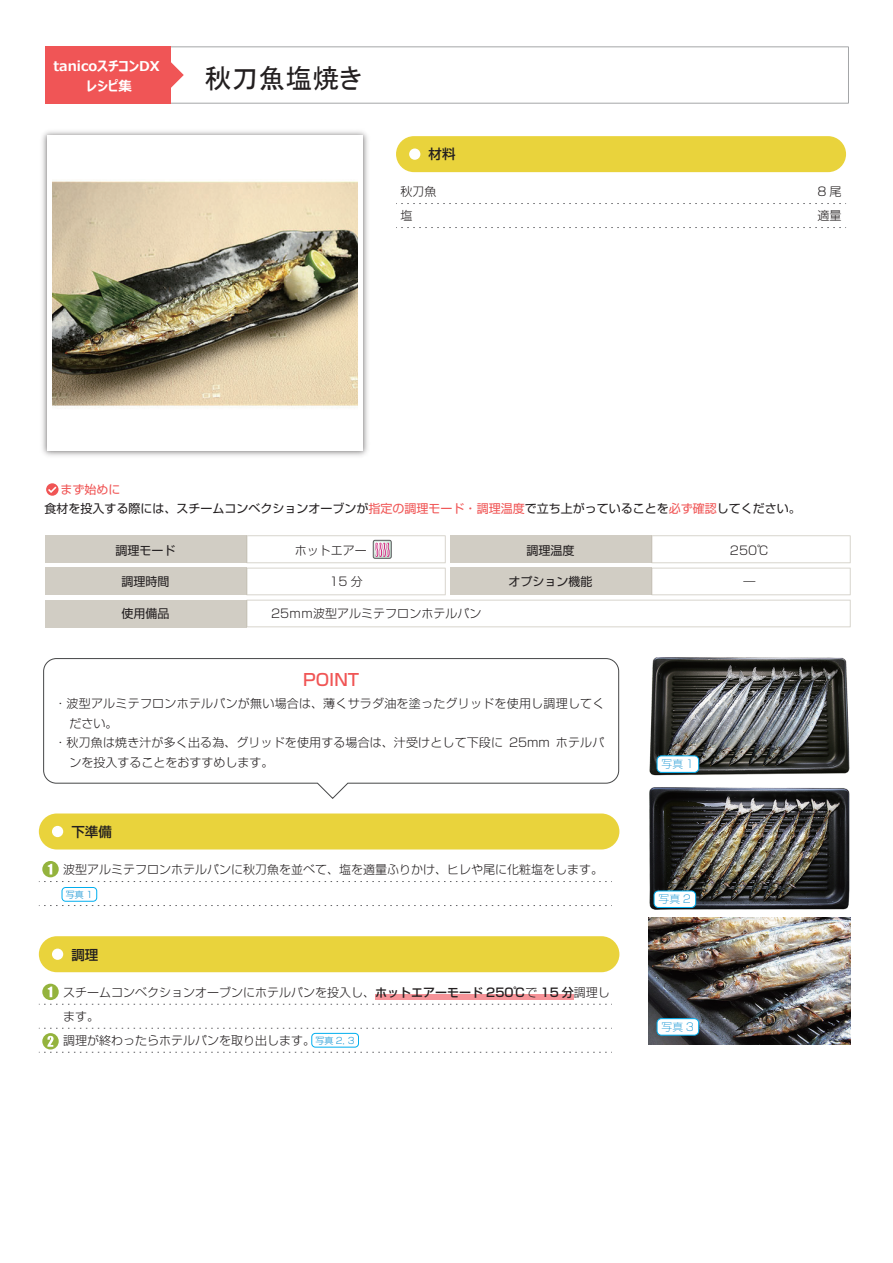
<style>
.page{position:relative;width:893px;height:1263px;background:#fff}
.page>*{position:absolute;margin:0;border:0;box-sizing:border-box;transform-origin:0 0}
.t1{font:27px "MSP Gothic";color:#231f20}
.t2{font:500 16.5px "Shin Go Pro";color:#f05555}
.t3{font:700 13.5px/19.6px "Meiryo UI";color:#fff;text-align:center}
.t4{font:500 13.5px "Shin Go Pro";color:#231f20}
.t5{font:300 12px/24px "Shin Go Pro";color:#231f20}
.t6{font:12px/19.5px "Shin Go Pro";color:#231f20}
.t7{font:300 12px "Shin Go Pro";letter-spacing:.02em;color:#231f20}
.t8{font:300 expanded 10.8px "Shin Go Pro";color:#1c98d5}
.t9{font:300 9px "Shin Go Pro";color:#1c98d5}
.s1{color:#f05555}
.s2{font-weight:500}
</style>
<div class="page">
<svg style="left:39px;top:881px;width:573px;height:1px"></svg>
<svg style="left:39px;top:905px;width:573px;height:1px"></svg>
<svg style="left:39px;top:1004px;width:573px;height:1px"></svg>
<svg style="left:39px;top:1028px;width:573px;height:1px"></svg>
<div style="left:375px;top:994px;width:198px;height:6px;background:#f69398"></div>
<img style="left:648px;top:917px;width:202px;height:128px">
<img style="left:649px;top:787px;width:201px;height:123px">
<img style="left:42px;top:131px;width:375px;height:362px">
<div style="left:48px;top:135px;width:315px;height:315px;background:#fff"></div>
<div style="left:45px;top:47px;width:125px;height:57px;background:#f05556"></div>
<svg style="left:170px;top:47px;width:679px;height:57px"></svg>
<img style="left:53px;top:181px;width:305px;height:226px">
<div style="left:396px;top:136px;width:450px;height:36px;background:#e9d33c;border-radius:18px"></div>
<div style="left:409px;top:149px;width:11px;height:11px;background:#fff;border-radius:50%"></div>
<div style="left:39px;top:813px;width:580px;height:36px;background:#e9d33c;border-radius:18px"></div>
<div style="left:52px;top:826px;width:11px;height:11px;background:#fff;border-radius:50%"></div>
<svg style="left:396px;top:203px;width:450px;height:1px"></svg>
<svg style="left:396px;top:227px;width:450px;height:1px"></svg>
<svg style="left:43px;top:658px;width:576px;height:141px"></svg>
<div style="left:654px;top:891px;width:42px;height:16px;background:#fff;border-radius:4px"></div>
<div style="left:654px;top:890px;width:42px;height:18px;border:1px solid #00aeef;border-radius:4px"></div>
<div style="left:39px;top:936px;width:580px;height:36px;background:#e9d33c;border-radius:18px"></div>
<div style="left:52px;top:948px;width:11px;height:12px;background:#fff;border-radius:50%"></div>
<svg style="left:42px;top:984px;width:17px;height:16px"></svg>
<svg style="left:48px;top:986px;width:4px;height:11px"></svg>
<svg style="left:42px;top:1033px;width:17px;height:16px"></svg>
<svg style="left:39px;top:1036px;width:573px;height:17px"></svg>
<div style="left:657px;top:1019px;width:42px;height:16px;background:#fff;border-radius:4px"></div>
<div style="left:657px;top:1018px;width:42px;height:17px;border:1px solid #00aeef;border-radius:4px"></div>
<img style="left:649px;top:657px;width:201px;height:119px">
<div style="left:657px;top:756px;width:42px;height:16px;background:#fff;border-radius:4px"></div>
<div style="left:657px;top:755px;width:42px;height:18px;border:1px solid #00aeef;border-radius:4px"></div>
<svg style="left:42px;top:861px;width:17px;height:16px"></svg>
<svg style="left:48px;top:864px;width:4px;height:10px"></svg>
<div style="left:62px;top:887px;width:35px;height:15px;border:1px solid #00aeef;border-radius:4px"></div>
<div style="left:311px;top:1033px;width:48px;height:14px;border:1px solid #00aeef;border-radius:4px"></div>
<svg style="left:46px;top:483px;width:13px;height:13px"></svg>
<svg style="left:48px;top:486px;width:8px;height:7px"></svg>
<div style="left:45px;top:535px;width:202px;height:28px;background:#d1cdc4"></div>
<div style="left:45px;top:568px;width:202px;height:27px;background:#d1cdc4"></div>
<div style="left:45px;top:600px;width:202px;height:27px;background:#d1cdc4"></div>
<svg style="left:247px;top:535px;width:603px;height:92px"></svg>
<p class="t3" style="left:53px;top:57px;width:108px">tanicoスチコンDXレシピ集</p>
<h1 class="t1" style="left:204px;top:64px;width:159px">秋刀魚塩焼き</h1>
<p class="t4" style="left:429px;top:143px;width:28px">材料</p>
<p class="t5" style="left:400px;top:178px;width:37px">秋刀魚塩</p>
<p class="t5" style="left:817px;top:178px;width:26px">8尾適量</p>
<p class="t6" style="left:45px;top:478px;width:757px"><span class="s1">　 まず始めに<br></span>食材を投入する際には、スチームコンベクションオーブンが<span class="s1">指定の調理モード・調理温度</span>で立ち上がっていることを<span class="s1">必ず確認</span>してください。</p>
<p class="t6" style="left:116px;top:539px;width:61px">調理モード</p>
<p class="t6" style="left:527px;top:539px;width:49px">調理温度</p>
<p class="t5" style="left:730px;top:536px;width:41px">250℃</p>
<p class="t6" style="left:122px;top:570px;width:49px">調理時間</p>
<p class="t5" style="left:329px;top:568px;width:35px">15 分</p>
<p class="t6" style="left:509px;top:570px;width:85px">オプション機能</p>
<p class="t5" style="left:744px;top:568px;width:13px">―</p>
<p class="t6" style="left:122px;top:602px;width:49px">使用備品</p>
<p class="t5" style="left:271px;top:600px;width:212px">25ｍｍ波型アルミテフロンホテルパン</p>
<p class="t5" style="left:295px;top:536px;width:73px">ホットエアー</p>
<h2 class="t2" style="left:303px;top:666px;width:57px">POINT</h2>
<p class="t7" style="left:55px;top:694px;width:551px">・波型アルミテフロンホテルパンが無い場合は、薄くサラダ油を塗ったグリッドを使用し調理してく</p>
<p class="t5" style="left:70px;top:709px;width:49px">ださい。</p>
<p class="t5" style="left:55px;top:729px;width:551px">・秋刀魚は焼き汁が多く出る為、グリッドを使用する場合は、汁受けとして下段に 25mm ホテルパ</p>
<p class="t5" style="left:70px;top:748px;width:205px">ンを投入することをおすすめします。</p>
<p class="t4" style="left:71px;top:821px;width:42px">下準備</p>
<p class="t5" style="left:63px;top:856px;width:542px">波型アルミテフロンホテルパンに秋刀魚を並べて、塩を適量ふりかけ、ヒレや尾に化粧塩をします。</p>
<p class="t9" style="left:66px;top:887px;width:29px">写真 1</p>
<p class="t4" style="left:71px;top:943px;width:28px">調理</p>
<p class="t5" style="left:63px;top:979px;width:548px">スチームコンベクションオーブンにホテルパンを投入し、<span class="s2">ホットエアーモード 250℃</span>で <span class="s2">15 分</span>調理します。<br>調理が終わったらホテルパンを取り出します。</p>
<p class="t9" style="left:315px;top:1033px;width:41px">写真 2, 3</p>
<p class="t8" style="left:662px;top:755px;width:34px">写真 1</p>
<p class="t8" style="left:659px;top:890px;width:34px">写真 2</p>
<p class="t8" style="left:662px;top:1018px;width:34px">写真 3</p>
</div>
